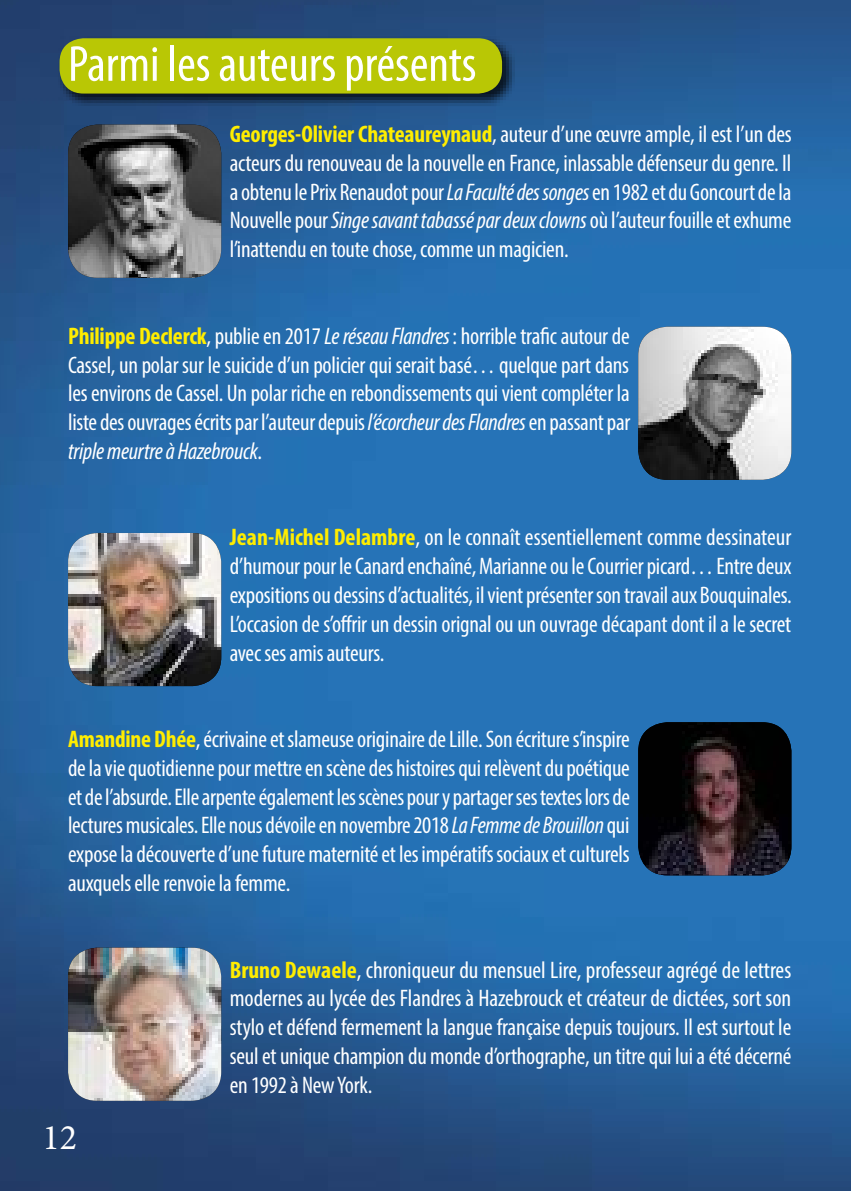
<style>
.page{position:relative;width:851px;height:1191px;background:#fff}
.page>*{position:absolute;margin:0;border:0;box-sizing:border-box;transform-origin:0 0}
.t1{font:condensed 51px "Myriad Pro";color:#fff}
.t2{font:36px "Minion Pro";color:#fff}
.t3{font:condensed 24px/28.8px "Myriad Pro";letter-spacing:-.01em;color:#fff;text-align:justify}
.s1{font-weight:700;color:#ffed00}
.s2{font-style:italic}
</style>
<div class="page">
<img style="left:0;top:0;width:850px;height:1191px">
<div style="left:58px;top:37px;width:456px;height:69px;background:#000;opacity:.75"></div>
<div style="left:60px;top:38px;width:442px;height:56px;background:#b9c705;border-radius:24px"></div>
<img style="left:68px;top:125px;width:153px;height:153px">
<img style="left:638px;top:327px;width:153px;height:153px">
<img style="left:68px;top:533px;width:153px;height:153px">
<img style="left:638px;top:722px;width:153px;height:153px">
<img style="left:68px;top:947px;width:153px;height:153px">
<h1 class="t1" style="left:68px;top:33px;width:410px">Parmi les auteurs présents</h1>
<p class="t3" style="left:230px;top:119px;width:563px"><span class="s1">Georges-Olivier Chateaureynaud</span>, auteur d’une œuvre ample, il est l’un des acteurs du renouveau de la nouvelle en France, inlassable défenseur du genre. Il a obtenu le Prix Renaudot pour <span class="s2">La Faculté des songes</span> en 1982 et du Goncourt de la Nouvelle pour <span class="s2">Singe savant tabassé par deux clowns</span> où l’auteur fouille et exhume l’inattendu en toute chose, comme un magicien.</p>
<p class="t3" style="left:68px;top:321px;width:563px"><span class="s1">Philippe Declerck</span>, publie en 2017 <span class="s2">Le réseau Flandres</span>: horrible trafic autour de Cassel, un polar sur le suicide d’un policier qui serait basé… quelque part dans les environs de Cassel. Un polar riche en rebondissements qui vient compléter la liste des ouvrages écrits par l’auteur depuis <span class="s2">l’écorcheur des Flandres</span> en passant par <span class="s2">triple meurtre à Hazebrouck</span>.</p>
<p class="t3" style="left:230px;top:523px;width:563px"><span class="s1">Jean-Michel Delambre</span>, on le connaît essentiellement comme dessinateur d’humour pour le Canard enchaîné, Marianne ou le Courrier picard… Entre deux expositions ou dessins d’actualités, il vient présenter son travail aux Bouquinales.<br>L’occasion de s’offrir un dessin orignal ou un ouvrage décapant dont il a le secret avec ses amis auteurs.</p>
<p class="t3" style="left:68px;top:724px;width:563px"><span class="s1">Amandine Dhée</span>, écrivaine et slameuse originaire de Lille. Son écriture s’inspire de la vie quotidienne pour mettre en scène des histoires qui relèvent du poétique et de l’absurde. Elle arpente également les scènes pour y partager ses textes lors de lectures musicales. Elle nous dévoile en novembre 2018 <span class="s2">La Femme de Brouillon</span> qui expose la découverte d’une future maternité et les impératifs sociaux et culturels auxquels elle renvoie la femme.</p>
<h2 class="t2" style="left:43px;top:1113px;width:36px">12</h2>
<p class="t3" style="left:230px;top:955px;width:563px"><span class="s1">Bruno Dewaele</span>, chroniqueur du mensuel Lire, professeur agrégé de lettres modernes au lycée des Flandres à Hazebrouck et créateur de dictées, sort son stylo et défend fermement la langue française depuis toujours. Il est surtout le seul et unique champion du monde d’orthographe, un titre qui lui a été décerné en 1992 à New York.</p>
</div>
